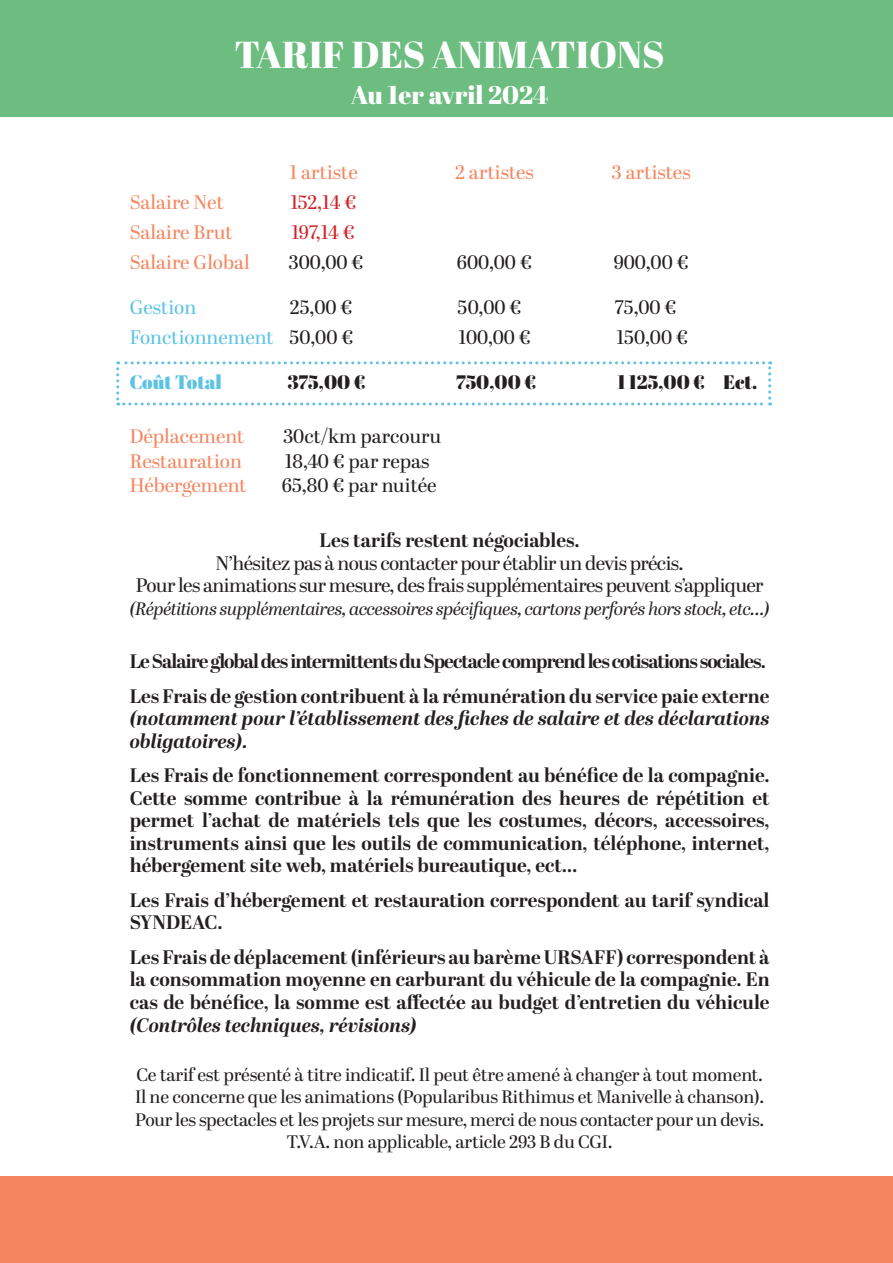
<style>
.page{position:relative;width:893px;height:1263px;background:#fff}
.page>*{position:absolute;margin:0;border:0;box-sizing:border-box;transform-origin:0 0}
.t1{font:37.5px "Abril Fatface";color:#fff}
.t2{font:25.5px "Abril Fatface";color:#fff}
.t3{font:700 19.5px/22.5px "Abril Display";letter-spacing:-.005em;color:#231f20;text-align:justify}
.t4{font:19.5px "Abril Display";letter-spacing:-.03em;color:#231f20}
.t5{font:italic 700 19.5px/22.5px "Abril Display";letter-spacing:-.005em;color:#231f20;text-align:justify}
.t6{font:19.5px "Abril Display";letter-spacing:-.005em;color:#f58660}
.t7{font:700 19.5px "Abril Display";letter-spacing:-.05em;color:#231f20}
.t8{font:19.5px "Abril Display";color:#231f20}
.t9{font:19.5px "Abril Display";color:#5dc3e5}
.t10{font:900 19.5px "Abril Display";color:#231f20}
.t11{font:19.5px "Abril Display";color:#d1232a}
.t12{font:900 19.5px "Abril Display";color:#5dc3e5}
.t13{font:18px "Abril Display";letter-spacing:-.02em;color:#231f20}
.t14{font:italic 18px "Abril Display";letter-spacing:-.02em;color:#231f20}
.s1{color:#231f20}
.s2{font-style:normal}
.s3{font-style:italic}
</style>
<div class="page">
<div style="left:0;top:1176px;width:893px;height:87px;background:#f58660"></div>
<div style="left:0;top:0;width:893px;height:117px;background:#6dbd80"></div>
<svg style="left:116px;top:361px;width:655px;height:44px"></svg>
<p class="t1" style="left:235px;top:29px;width:432px">TARIF DES ANIMATIONS</p>
<p class="t2" style="left:351px;top:77px;width:199px">Au 1er avril 2024</p>
<p class="t6" style="left:290px;top:159px;width:70px">1 artiste</p>
<p class="t6" style="left:455px;top:159px;width:80px">2 artistes</p>
<p class="t6" style="left:612px;top:159px;width:80px">3 artistes</p>
<p class="t6" style="left:130px;top:189px;width:96px">Salaire Net</p>
<p class="t11" style="left:290px;top:189px;width:67px">152,14 €</p>
<p class="t6" style="left:130px;top:219px;width:105px">Salaire Brut</p>
<p class="t11" style="left:291px;top:219px;width:65px">197,14 €</p>
<p class="t6" style="left:130px;top:249px;width:122px">Salaire Global</p>
<p class="t4" style="left:289px;top:249px;width:76px">300,00 €</p>
<p class="t4" style="left:457px;top:249px;width:76px">600,00 €</p>
<p class="t4" style="left:614px;top:249px;width:76px">900,00 €</p>
<p class="t9" style="left:130px;top:294px;width:68px">Gestion</p>
<p class="t4" style="left:290px;top:294px;width:64px">25,00 €</p>
<p class="t4" style="left:458px;top:294px;width:65px">50,00 €</p>
<p class="t4" style="left:615px;top:294px;width:63px">75,00 €</p>
<p class="t9" style="left:130px;top:324px;width:225px">Fonctionnement <span class="s1">50,00 €</span></p>
<p class="t4" style="left:458px;top:324px;width:74px">100,00 €</p>
<p class="t4" style="left:616px;top:324px;width:73px">150,00 €</p>
<p class="t12" style="left:130px;top:369px;width:94px">Coût Total</p>
<p class="t10" style="left:287px;top:369px;width:79px">375,00 €</p>
<p class="t10" style="left:456px;top:369px;width:82px">750,00 €</p>
<p class="t10" style="left:617px;top:369px;width:142px">1 125,00 € Ect.</p>
<p class="t6" style="left:130px;top:423px;width:116px">Déplacement</p>
<p class="t8" style="left:283px;top:423px;width:159px">30ct/km parcouru</p>
<p class="t6" style="left:130px;top:447px;width:114px">Restauration</p>
<p class="t8" style="left:285px;top:447px;width:146px">18,40 € par repas</p>
<p class="t6" style="left:130px;top:471px;width:119px">Hébergement</p>
<p class="t8" style="left:282px;top:471px;width:156px">65,80 € par nuitée</p>
<p class="t3" style="left:320px;top:530px;width:262px">Les tarifs restent négociables.</p>
<p class="t4" style="left:216px;top:549px;width:470px">N’hésitez pas à nous contacter pour établir un devis précis.</p>
<p class="t4" style="left:136px;top:572px;width:629px">Pour les animations sur mesure, des frais supplémentaires peuvent s’appliquer</p>
<p class="t14" style="left:130px;top:596px;width:641px">(Répétitions supplémentaires, accessoires spécifiques, cartons perforés hors stock, etc…)</p>
<p class="t7" style="left:130px;top:648px;width:638px">Le Salaire global des intermittents du Spectacle comprend les cotisations sociales.</p>
<p class="t5" style="left:130px;top:686px;width:641px"><span class="s2">Les Frais de gestion contribuent à la rémunération du service paie externe </span>(notamment pour l’établissement des fiches de salaire et des déclarations obligatoires).</p>
<p class="t3" style="left:130px;top:765px;width:641px">Les Frais de fonctionnement correspondent au bénéfice de la compagnie.<br>Cette somme contribue à la rémunération des heures de répétition et permet l’achat de matériels tels que les costumes, décors, accessoires, instruments ainsi que les outils de communication, téléphone, internet, hébergement site web, matériels bureautique, ect…</p>
<p class="t3" style="left:130px;top:890px;width:641px">Les Frais d’hébergement et restauration correspondent au tarif syndical<br>SYNDEAC.</p>
<p class="t3" style="left:130px;top:947px;width:641px">Les Frais de déplacement (inférieurs au barème URSAFF) correspondent à la consommation moyenne en carburant du véhicule de la compagnie. En cas de bénéfice, la somme est affectée au budget d’entretien du véhicule <span class="s3">(Contrôles techniques, révisions)</span></p>
<p class="t13" style="left:136px;top:1062px;width:628px">Ce tarif est présenté à titre indicatif. Il peut être amené à changer à tout moment.</p>
<p class="t13" style="left:135px;top:1085px;width:631px">Il ne concerne que les animations (Popularibus Rithimus et Manivelle à chanson).</p>
<p class="t13" style="left:135px;top:1107px;width:630px">Pour les spectacles et les projets sur mesure, merci de nous contacter pour un devis.</p>
<p class="t13" style="left:287px;top:1130px;width:327px">T.V.A. non applicable, article 293 B du CGI.</p>
</div>
